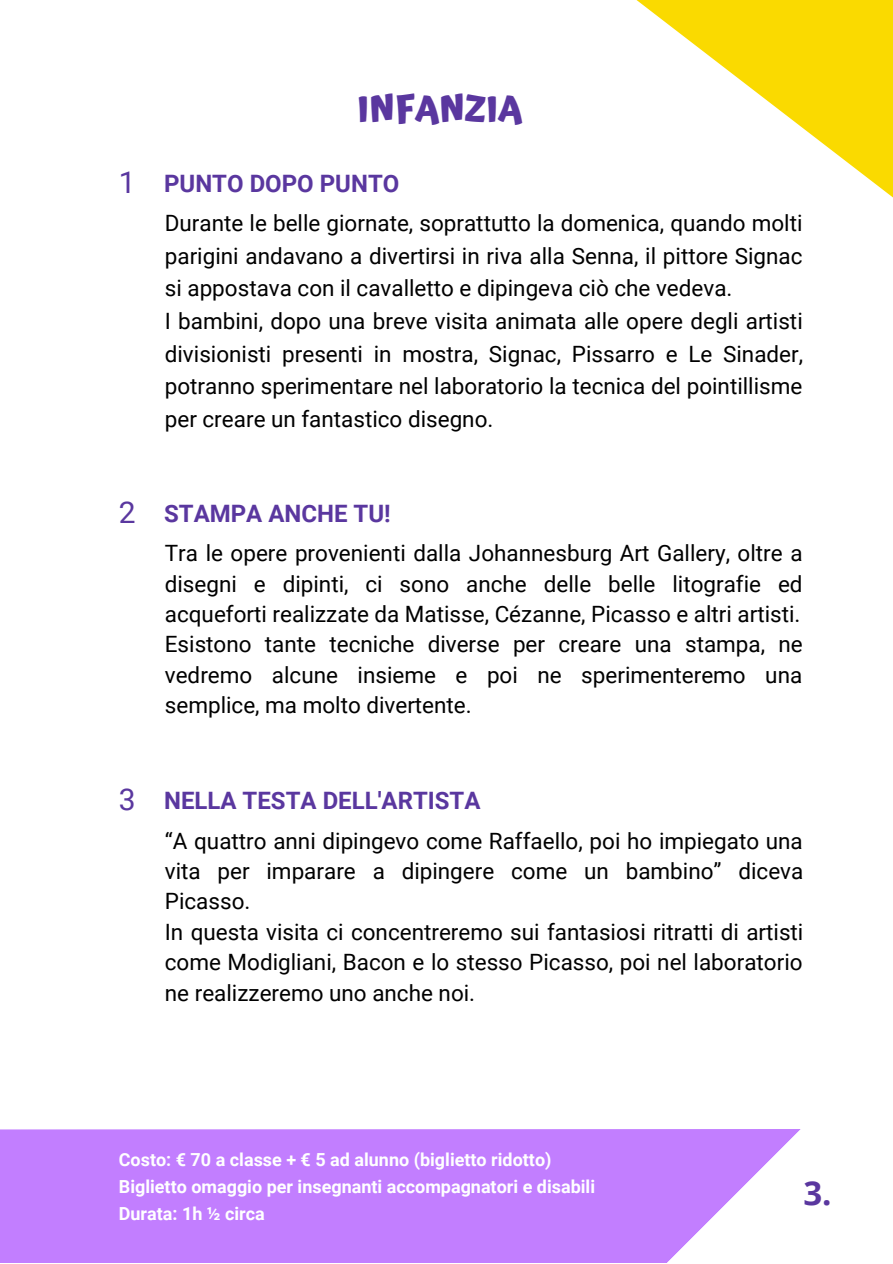
<style>
.page{position:relative;width:893px;height:1264px;background:#fff}
.page>*{position:absolute;margin:0;border:0;box-sizing:border-box;transform-origin:0 0}
.t1{font:700 36px "Atma";color:#5a379f}
.t2{font:700 33px "Open Sans";color:#5a379f}
.t3{font:700 24px "Roboto";color:#5a379f}
.t4{font:22.5px/30.3px "Roboto";color:#000}
.t5{font:700 18px/27px "Roboto";color:#fff}
.s1{font-weight:400;font-size:30px}
</style>
<div class="page">
<svg style="left:636px;top:0;width:256px;height:197px"></svg>
<svg style="left:0;top:1129px;width:800px;height:133px;background:#c788ff"></svg>
<h1 class="t1" style="left:357px;top:87px;width:166px">INFANZIA</h1>
<p class="t3" style="left:119px;top:170px;width:282px"><span class="s1">1</span> PUNTO DOPO PUNTO</p>
<p class="t4" style="left:165px;top:207px;width:639px;line-height:32.5px">Durante le belle giornate, soprattutto la domenica, quando molti parigini andavano a divertirsi in riva alla Senna, il pittore Signac si appostava con il cavalletto e dipingeva ciò che vedeva.<br>I bambini, dopo una breve visita animata alle opere degli artisti divisionisti presenti in mostra, Signac, Pissarro e Le Sinader, potranno sperimentare nel laboratorio la tecnica del pointillisme per creare un fantastico disegno.</p>
<p class="t3" style="left:119px;top:499px;width:273px"><span class="s1">2</span> STAMPA ANCHE TU!</p>
<p class="t4" style="left:165px;top:538px;width:639px;text-align:justify">Tra le opere provenienti dalla Johannesburg Art Gallery, oltre a disegni e dipinti, ci sono anche delle belle litografie ed acqueforti realizzate da Matisse, Cézanne, Picasso e altri artisti.<br>Esistono tante tecniche diverse per creare una stampa, ne vedremo alcune insieme e poi ne sperimenteremo una semplice, ma molto divertente.</p>
<p class="t3" style="left:119px;top:787px;width:363px"><span class="s1">3</span> NELLA TESTA DELL'ARTISTA</p>
<p class="t4" style="left:165px;top:825px;width:640px">“A quattro anni dipingevo come Raffaello, poi ho impiegato una vita per imparare a dipingere come un bambino” diceva Picasso.<br>In questa visita ci concentreremo sui fantasiosi ritratti di artisti come Modigliani, Bacon e lo stesso Picasso, poi nel laboratorio ne realizzeremo uno anche noi.</p>
<p class="t5" style="left:119px;top:1146px;width:477px">Costo: € 70 a classe + € 5 ad alunno (biglietto ridotto)<br>Biglietto omaggio per insegnanti accompagnatori e disabili<br>Durata: 1h ½ circa</p>
<h2 class="t2" style="left:803px;top:1169px;width:30px">3.</h2>
</div>
